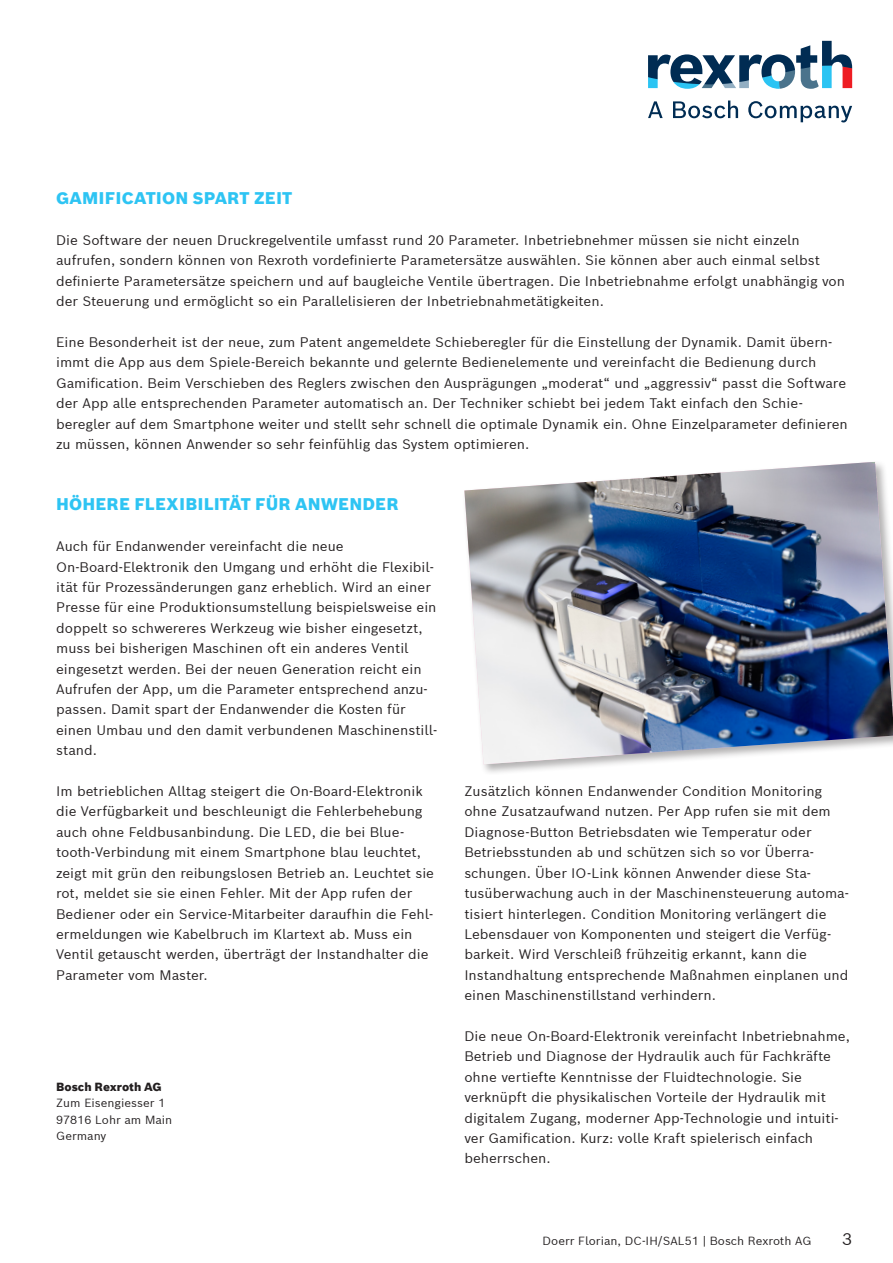
<style>
.page{position:relative;width:893px;height:1263px;background:#fff}
.page>*{position:absolute;margin:0;border:0;box-sizing:border-box;transform-origin:0 0}
._02_1_Subheadline_11{font:900 16.5px "Bosch Sans";letter-spacing:.01em;color:#2ec4f3}
._00_Page_No_11pt_Reg{font:16.5px "Bosch Sans";color:#231f20}
._03_Body_text_9pt_4{font:13.5px/20.4px "Bosch Sans";color:#231f20}
._00_Page_footer_7_7p{font:11.55px "Bosch Sans";color:#231f20}
._05_Contact_7_7pt_3{font:11.55px "Bosch Sans";color:#231f20}
._05_Contact_7_7pt_3-2{font:900 11.55px "Bosch Sans";letter-spacing:-.005em;color:#231f20}
</style>
<div class="page">
<svg style="left:648px;top:101px;width:15px;height:17px"></svg>
<svg style="left:673px;top:101px;width:65px;height:17px"></svg>
<svg style="left:748px;top:101px;width:104px;height:21px"></svg>
<svg style="left:648px;top:41px;width:204px;height:48px"></svg>
<div style="left:462px;top:459px;width:431px;height:316px;background:#231f20;opacity:.35"></div>
<img style="left:464px;top:462px;width:429px;height:302px">
<p class="_02_1_Subheadline_11" style="left:56px;top:187px;width:238px">GAMIFICATION SPART ZEIT</p>
<p class="_03_Body_text_9pt_4" style="left:56px;top:229px;width:790px">Die Software der neuen Druckregelventile umfasst rund 20 Parameter. Inbetriebnehmer müssen sie nicht einzeln aufrufen, sondern können von Rexroth vordefinierte Parametersätze auswählen. Sie können aber auch einmal selbst definierte Parametersätze speichern und auf baugleiche Ventile übertragen. Die Inbetriebnahme erfolgt unabhängig von der Steuerung und ermöglicht so ein Parallelisieren der Inbetriebnahmetätigkeiten.</p>
<p class="_03_Body_text_9pt_4" style="left:56px;top:331px;width:793px">Eine Besonderheit ist der neue, zum Patent angemeldete Schieberegler für die Einstellung der Dynamik. Damit übern&shy;immt die App aus dem Spiele-Bereich bekannte und gelernte Bedienelemente und vereinfacht die Bedienung durch Gamification. Beim Verschieben des Reglers zwischen den Ausprägungen „moderat“ und „aggressiv“ passt die Software der App alle entsprechenden Parameter automatisch an. Der Techniker schiebt bei jedem Takt einfach den Schie&shy;beregler auf dem Smartphone weiter und stellt sehr schnell die optimale Dynamik ein. Ohne Einzelparameter definieren zu müssen, können Anwender so sehr feinfühlig das System optimieren.</p>
<p class="_02_1_Subheadline_11" style="left:56px;top:493px;width:344px">HÖHERE FLEXIBILITÄT FÜR ANWENDER</p>
<p class="_03_Body_text_9pt_4" style="left:56px;top:535px;width:382px">Auch für Endanwender vereinfacht die neue On-Board-Elektronik den Umgang und erhöht die Flexibil&shy;ität für Prozessänderungen ganz erheblich. Wird an einer Presse für eine Produktionsumstellung beispielsweise ein doppelt so schwereres Werkzeug wie bisher eingesetzt, muss bei bisherigen Maschinen oft ein anderes Ventil eingesetzt werden. Bei der neuen Generation reicht ein Aufrufen der App, um die Parameter entsprechend anzu&shy;passen. Damit spart der Endanwender die Kosten für einen Umbau und den damit verbundenen Maschinenstill&shy;stand.</p>
<p class="_03_Body_text_9pt_4" style="left:56px;top:780px;width:379px">Im betrieblichen Alltag steigert die On-Board-Elektronik die Verfügbarkeit und beschleunigt die Fehlerbehebung auch ohne Feldbusanbindung. Die LED, die bei Blue&shy;tooth-Verbindung mit einem Smartphone blau leuchtet, zeigt mit grün den reibungslosen Betrieb an. Leuchtet sie rot, meldet sie sie einen Fehler. Mit der App rufen der Bediener oder ein Service-Mitarbeiter daraufhin die Fehl&shy;ermeldungen wie Kabelbruch im Klartext ab. Muss ein Ventil getauscht werden, überträgt der Instandhalter die Parameter vom Master.</p>
<p class="_03_Body_text_9pt_4" style="left:464px;top:780px;width:386px">Zusätzlich können Endanwender Condition Monitoring ohne Zusatzaufwand nutzen. Per App rufen sie mit dem Diagnose-Button Betriebsdaten wie Temperatur oder Betriebsstunden ab und schützen sich so vor Überra&shy;schungen. Über IO-Link können Anwender diese Sta&shy;tusüberwachung auch in der Maschinensteuerung automa&shy;tisiert hinterlegen. Condition Monitoring verlängert die Lebensdauer von Komponenten und steigert die Verfüg&shy;barkeit. Wird Verschleiß frühzeitig erkannt, kann die Instandhaltung entsprechende Maßnahmen einplanen und einen Maschinenstillstand verhindern.</p>
<p class="_03_Body_text_9pt_4" style="left:464px;top:1025px;width:387px">Die neue On-Board-Elektronik vereinfacht Inbetriebnahme, Betrieb und Diagnose der Hydraulik auch für Fachkräfte ohne vertiefte Kenntnisse der Fluidtechnologie. Sie verknüpft die physikalischen Vorteile der Hydraulik mit digitalem Zugang, moderner App-Technologie und intuiti&shy;ver Gamification. Kurz: volle Kraft spielerisch einfach beherrschen.</p>
<p class="_05_Contact_7_7pt_3-2" style="left:56px;top:1079px;width:107px">Bosch Rexroth AG</p>
<p class="_05_Contact_7_7pt_3" style="left:56px;top:1095px;width:111px">Zum Eisengiesser 1</p>
<p class="_05_Contact_7_7pt_3" style="left:56px;top:1112px;width:118px">97816 Lohr am Main</p>
<p class="_05_Contact_7_7pt_3" style="left:56px;top:1128px;width:52px">Germany</p>
<p class="_00_Page_footer_7_7p" style="left:542px;top:1233px;width:270px">Doerr Florian, DC-IH/SAL51 | Bosch Rexroth AG</p>
<p class="_00_Page_No_11pt_Reg" style="left:842px;top:1228px;width:12px">3</p>
</div>
